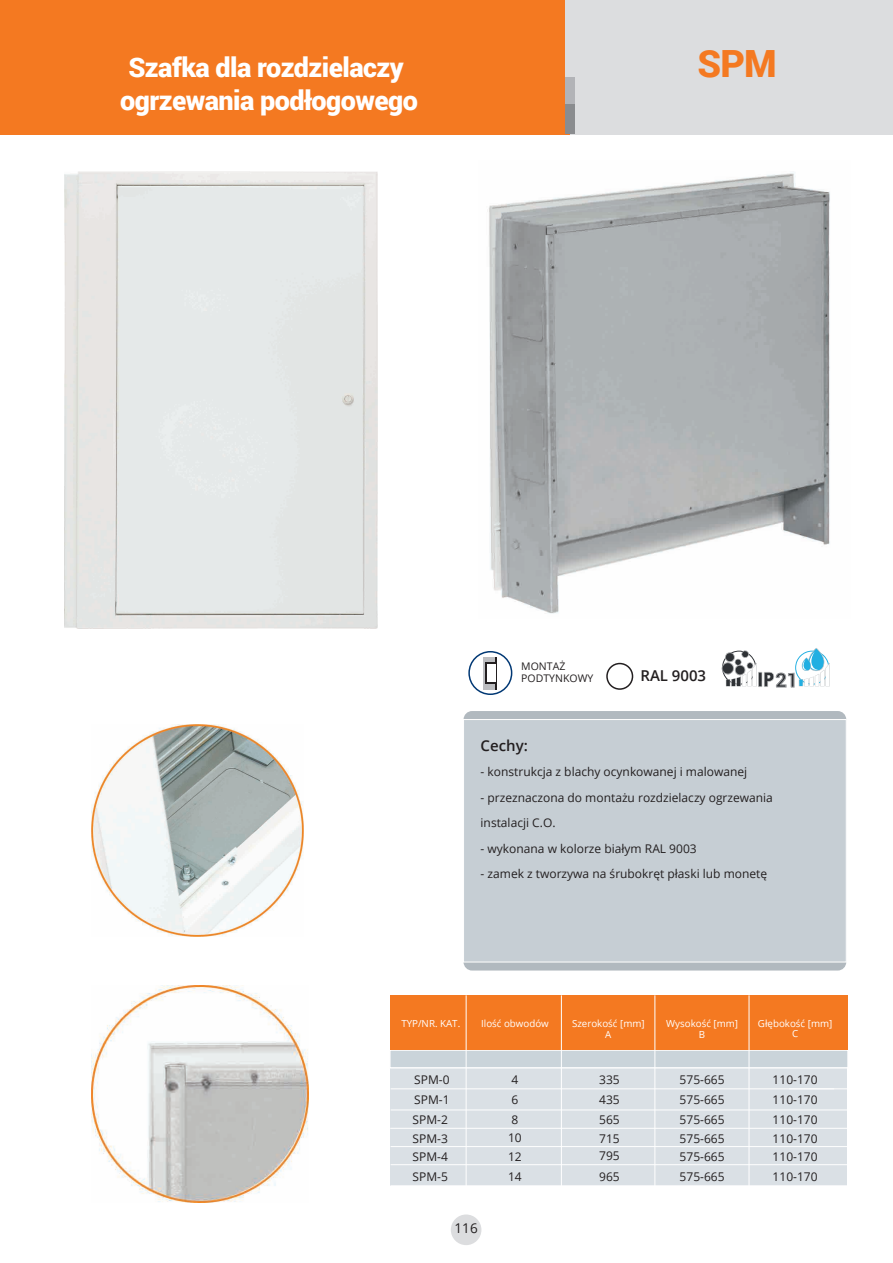
<style>
.page{position:relative;width:893px;height:1263px;background:#fff}
.page>*{position:absolute;margin:0;border:0;box-sizing:border-box;transform-origin:0 0}
.t1{font:900 37.5px "Roboto";color:#f47921}
.t2{font:900 27px/33px "Roboto";letter-spacing:-.02em;color:#fff;text-align:center}
.t3{font:700 19.5px "Roboto";color:#2e3135}
.t4{font:600 15px "Open Sans";color:#231f20}
.t5{font:13.5px "Open Sans";color:#231f20}
.t6{font:12px/20px "Open Sans";color:#231f20}
.t7{font:10.5px/12px "Open Sans";color:#231f20}
.t8{font:9.75px/11.7px "Open Sans";color:#fff;text-align:center}
</style>
<div class="page">
<div style="left:451px;top:1214px;width:30px;height:31px;background:#dcdddf;border-radius:50%"></div>
<div style="left:0;top:0;width:571px;height:134px;background:#f47921"></div>
<div style="left:571px;top:0;width:322px;height:134px;background:#dcdddf"></div>
<div style="left:565px;top:37px;width:9px;height:68px;background:#b2b3b7"></div>
<div style="left:565px;top:0;width:9px;height:77px;background:#dcdddf"></div>
<div style="left:565px;top:105px;width:9px;height:29px;background:#8a8c8f"></div>
<div style="left:389px;top:1049px;width:460px;height:20px;background:#cad4da;border:2px solid #fff"></div>
<div style="left:390px;top:995px;width:457px;height:55px;background:#f47921"></div>
<div style="left:390px;top:1068px;width:457px;height:118px;background:#dae0e5"></div>
<hr style="left:391px;top:1088px;width:460px;height:1px;background:#fff">
<hr style="left:391px;top:1110px;width:461px;height:1px;background:#fff">
<hr style="left:390px;top:1128px;width:461px;height:1px;background:#fff">
<hr style="left:391px;top:1146px;width:460px;height:1px;background:#fff">
<hr style="left:391px;top:1164px;width:461px;height:1px;background:#fff">
<hr style="left:390px;top:1068px;width:462px;height:1px;background:#fff">
<hr style="left:466px;top:995px;width:1px;height:212px;background:#fff">
<hr style="left:561px;top:995px;width:1px;height:212px;background:#fff">
<hr style="left:655px;top:995px;width:1px;height:212px;background:#fff">
<hr style="left:749px;top:995px;width:1px;height:214px;background:#fff">
<div style="left:464px;top:711px;width:382px;height:259px;background:#b1b9bf;border-radius:9px"></div>
<div style="left:463px;top:719px;width:383px;height:243px;background:#c6ced4;border:1px solid #fff"></div>
<div style="left:468px;top:651px;width:44px;height:44px;border:2px solid #013874;border-radius:50%"></div>
<div style="left:484px;top:657px;width:13px;height:32px;background:#bcbdc0"></div>
<hr style="left:495px;top:657px;width:2px;height:32px;background:#231f20">
<svg style="left:485px;top:662px;width:11px;height:22px"></svg>
<div style="left:487px;top:664px;width:8px;height:18px;background:#fff"></div>
<div style="left:606px;top:663px;width:27px;height:27px;border:2px solid #231f20;border-radius:50%"></div>
<svg style="left:758px;top:672px;width:4px;height:15px"></svg>
<hr style="left:759px;top:672px;width:3px;height:14px;background:#c3c5c6">
<svg style="left:721px;top:650px;width:36px;height:36px"></svg>
<svg style="left:764px;top:648px;width:66px;height:39px"></svg>
<img style="left:64px;top:171px;width:314px;height:458px">
<img style="left:91px;top:725px;width:212px;height:211px">
<img style="left:91px;top:985px;width:217px;height:217px">
<img style="left:489px;top:173px;width:341px;height:441px">
<h2 class="t2" style="left:120px;top:50px;width:299px">Szafka dla rozdzielaczy ogrzewania podłogowego</h2>
<h1 class="t1" style="left:697px;top:37px;width:81px">SPM</h1>
<p class="t7" style="left:521px;top:660px;width:73px">MONTAŻ<br>PODTYNKOWY</p>
<p class="t4" style="left:640px;top:665px;width:67px">RAL 9003</p>
<h3 class="t3" style="left:776px;top:666px;width:24px">21</h3>
<p class="t4" style="left:481px;top:735px;width:49px">Cechy:</p>
<p class="t6" style="left:481px;top:762px;width:268px">- konstrukcja z blachy ocynkowanej i malowanej</p>
<p class="t6" style="left:481px;top:784px;width:294px;line-height:25.5px">- przeznaczona do montażu rozdzielaczy ogrzewania instalacji C.O.</p>
<p class="t6" style="left:481px;top:838px;width:218px">- wykonana w kolorze białym RAL 9003</p>
<p class="t6" style="left:481px;top:864px;width:288px">- zamek z tworzywa na śrubokręt płaski lub monetę</p>
<p class="t8" style="left:401px;top:1017px;width:60px">TYP/NR. KAT.</p>
<p class="t6" style="left:413px;top:1069px;width:38px">SPM-0<br>SPM-1<br>SPM-2<br>SPM-3</p>
<p class="t6" style="left:413px;top:1147px;width:37px">SPM-4<br>SPM-5</p>
<p class="t8" style="left:481px;top:1017px;width:69px">Ilość obwodów</p>
<p class="t8" style="left:572px;top:1017px;width:74px">Szerokość [mm]<br>A</p>
<p class="t8" style="left:666px;top:1017px;width:73px">Wysokość [mm]<br>B</p>
<p class="t8" style="left:758px;top:1017px;width:76px;line-height:10.5px">Głębokość [mm]<br>C</p>
<p class="t6" style="left:512px;top:1069px;width:8px;text-align:justify">4<br>6<br>8</p>
<p class="t6" style="left:508px;top:1127px;width:15px;text-align:justify">10<br>12<br>14</p>
<p class="t6" style="left:599px;top:1069px;width:22px;text-align:justify">335<br>435<br>565<br>715</p>
<p class="t6" style="left:599px;top:1145px;width:22px;line-height:21px">795<br>965</p>
<p class="t6" style="left:680px;top:1069px;width:47px;text-align:justify">575-665<br>575-665<br>575-665<br>575-665</p>
<p class="t6" style="left:680px;top:1147px;width:47px">575-665<br>575-665</p>
<p class="t6" style="left:773px;top:1069px;width:47px;text-align:justify">110-170<br>110-170<br>110-170<br>110-170</p>
<p class="t6" style="left:773px;top:1147px;width:47px">110-170<br>110-170</p>
<p class="t5" style="left:455px;top:1219px;width:25px">116</p>
</div>
